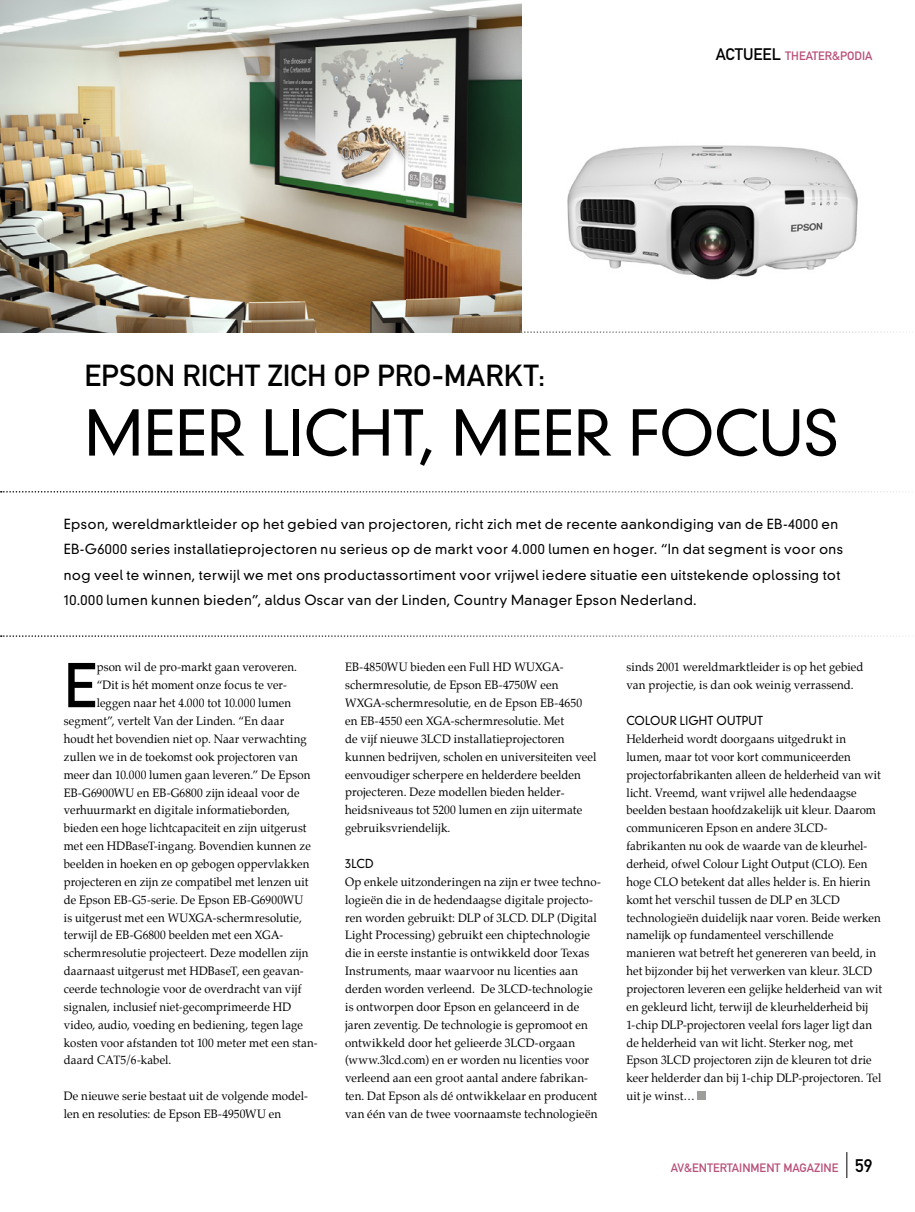
<style>
.page{position:relative;width:915px;height:1212px;background:#fff}
.page>*{position:absolute;margin:0;border:0;box-sizing:border-box;transform-origin:0 0}
.t1{font:62.1px "DIN Mittelschrift";color:#000;scale:.95 1}
.t2{font:300 60.9px "DIN Neuzeit Grotesk";color:#000}
.t3{font:30px "DIN Mittelschrift";letter-spacing:.005em;color:#000}
.t4{font:300 13.5px/25.5px "DIN Neuzeit Grotesk";letter-spacing:.03em;color:#000}
.t5{font:12px/17.9px "Palatino";letter-spacing:.01em;color:#000;scale:.95 1}
.t6{font:12px/17.9px "Palatino";letter-spacing:.01em;color:#000;scale:.96 1}
.t7{font:12px "DIN Mittelschrift";color:#b84f78}
.t8{font:300 12px "DIN Neuzeit Grotesk";letter-spacing:.02em;color:#000;scale:.95 1}
.t9{font:300 12px "DIN Neuzeit Grotesk";letter-spacing:.02em;color:#000;scale:.96 1}
.s1{font-size:16.5px;color:#000}
.s2{font-size:18px;color:#000}
</style>
<div class="page">
<div style="left:697px;top:1091px;width:9px;height:9px;background:#9d9d9c"></div>
<svg style="left:846px;top:1152px;width:1px;height:26px"></svg>
<svg style="left:1px;top:491px;width:912px;height:1px"></svg>
<svg style="left:1px;top:635px;width:912px;height:2px"></svg>
<svg style="left:2px;top:331px;width:911px;height:2px"></svg>
<img style="left:0;top:0;width:521px;height:332px">
<img style="left:567px;top:145px;width:291px;height:135px">
<h3 class="t3" style="left:84px;top:358px;width:462px">EPSON RICHT ZICH OP PRO-MARKT:</h3>
<p class="t7" style="left:715px;top:49px;width:158px"><span class="s1">ACTUEEL</span> THEATER&amp;PODIA</p>
<h2 class="t2" style="left:84px;top:397px;width:755px">MEER LICHT, MEER FOCUS</h2>
<p class="t4" style="left:64px;top:511px;width:780px">Epson, wereldmarktleider op het gebied van projectoren, richt zich met de recente aankondiging van de EB-4000 en EB-G6000 series installatieprojectoren nu serieus op de markt voor 4.000 lumen en hoger. “In dat segment is voor ons nog veel te winnen, terwijl we met ons productassortiment voor vrijwel iedere situatie een uitstekende oplossing tot 10.000 lumen kunnen bieden”, aldus Oscar van der Linden, Country Manager Epson Nederland.</p>
<h1 class="t1" style="left:64px;top:649px;width:36px">E</h1>
<p class="t5" style="left:97px;top:658px;width:212px">pson wil de pro-markt gaan veroveren.</p>
<p class="t5" style="left:97px;top:676px;width:202px">“Dit is hét moment onze focus te ver-</p>
<p class="t5" style="left:97px;top:694px;width:206px">leggen naar het 4.000 tot 10.000 lumen</p>
<p class="t5" style="left:64px;top:712px;width:233px">segment”, vertelt Van der Linden. “En daar</p>
<p class="t5" style="left:64px;top:730px;width:257px">houdt het bovendien niet op. Naar verwachting</p>
<p class="t5" style="left:64px;top:748px;width:247px">zullen we in de toekomst ook projectoren van</p>
<p class="t5" style="left:64px;top:765px;width:261px">meer dan 10.000 lumen gaan leveren.” De Epson</p>
<p class="t5" style="left:64px;top:783px;width:250px">EB-G6900WU en EB-G6800 zijn ideaal voor de</p>
<p class="t5" style="left:64px;top:801px;width:239px">verhuurmarkt en digitale informatieborden,</p>
<p class="t5" style="left:64px;top:819px;width:257px">bieden een hoge lichtcapaciteit en zijn uitgerust</p>
<p class="t5" style="left:64px;top:837px;width:261px">met een HDBaseT-ingang. Bovendien kunnen ze</p>
<p class="t5" style="left:64px;top:855px;width:260px">beelden in hoeken en op gebogen oppervlakken</p>
<p class="t5" style="left:64px;top:873px;width:259px">projecteren en zijn ze compatibel met lenzen uit</p>
<p class="t5" style="left:64px;top:890px;width:253px">de Epson EB-G5-serie. De Epson EB-G6900WU</p>
<p class="t5" style="left:64px;top:908px;width:252px">is uitgerust met een WUXGA-schermresolutie,</p>
<p class="t5" style="left:64px;top:926px;width:232px">terwijl de EB-G6800 beelden met een XGA-</p>
<p class="t5" style="left:64px;top:944px;width:259px">schermresolutie projecteert. Deze modellen zijn</p>
<p class="t5" style="left:64px;top:962px;width:254px">daarnaast uitgerust met HDBaseT, een geavan-</p>
<p class="t5" style="left:64px;top:980px;width:251px">ceerde technologie voor de overdracht van vijf</p>
<p class="t5" style="left:64px;top:998px;width:241px">signalen, inclusief niet-gecomprimeerde HD</p>
<p class="t5" style="left:64px;top:1015px;width:253px">video, audio, voeding en bediening, tegen lage</p>
<p class="t5" style="left:64px;top:1033px;width:269px">kosten voor afstanden tot 100 meter met een stan-</p>
<p class="t5" style="left:64px;top:1051px;width:115px">daard CAT5/6-kabel.</p>
<p class="t6" style="left:64px;top:1087px;width:256px">De nieuwe serie bestaat uit de volgende model&shy;len en resoluties: de Epson EB-4950WU en</p>
<p class="t6" style="left:345px;top:658px;width:263px">EB-4850WU bieden een Full HD WUXGA&shy;schermresolutie, de Epson EB-4750W een WXGA-schermresolutie, en de Epson EB-4650 en EB-4550 een XGA-schermresolutie. Met<br>de vijf nieuwe 3LCD installatieprojectoren kunnen bedrijven, scholen en universiteiten veel eenvoudiger scherpere en helderdere beelden projecteren. Deze modellen bieden helder&shy;heidsniveaus tot 5200 lumen en zijn uitermate gebruiksvriendelijk.</p>
<p class="t9" style="left:345px;top:856px;width:31px">3LCD</p>
<p class="t6" style="left:345px;top:873px;width:268px">Op enkele uitzonderingen na zijn er twee techno&shy;logieën die in de hedendaagse digitale projecto&shy;ren worden gebruikt: DLP of 3LCD. DLP (Digital Light Processing) gebruikt een chiptechnologie die in eerste instantie is ontwikkeld door Texas Instruments, maar waarvoor nu licenties aan derden worden verleend. De 3LCD-technologie is ontworpen door Epson en gelanceerd in de jaren zeventig. De technologie is gepromoot en ontwikkeld door het gelieerde 3LCD-orgaan (www.3lcd.com) en er worden nu licenties voor verleend aan een groot aantal andere fabrikan&shy;ten. Dat Epson als dé ontwikkelaar en producent van één van de twee voornaamste technologieën</p>
<p class="t6" style="left:626px;top:658px;width:248px">sinds 2001 wereldmarktleider is op het gebied van projectie, is dan ook weinig verrassend.</p>
<p class="t8" style="left:626px;top:713px;width:145px">COLOUR LIGHT OUTPUT</p>
<p class="t5" style="left:626px;top:730px;width:270px">Helderheid wordt doorgaans uitgedrukt in lumen, maar tot voor kort communiceerden projectorfabrikanten alleen de helderheid van wit licht. Vreemd, want vrijwel alle hedendaagse beelden bestaan hoofdzakelijk uit kleur. Daarom communiceren Epson en andere 3LCD&shy;fabrikanten nu ook de waarde van de kleurhel&shy;derheid, ofwel Colour Light Output (CLO). Een hoge CLO betekent dat alles helder is. En hierin komt het verschil tussen de DLP en 3LCD technologieën duidelijk naar voren. Beide werken namelijk op fundamenteel verschillende manieren wat betreft het genereren van beeld, in het bijzonder bij het verwerken van kleur. 3LCD projectoren leveren een gelijke helderheid van wit en gekleurd licht, terwijl de kleurhelderheid bij 1-chip DLP-projectoren veelal fors lager ligt dan de helderheid van wit licht. Sterker nog, met Epson 3LCD projectoren zijn de kleuren tot drie keer helderder dan bij 1-chip DLP-projectoren. Tel uit je winst…</p>
<p class="t7" style="left:670px;top:1161px;width:203px">AV&amp;ENTERTAINMENT MAGAZINE <span class="s2">59</span></p>
</div>
